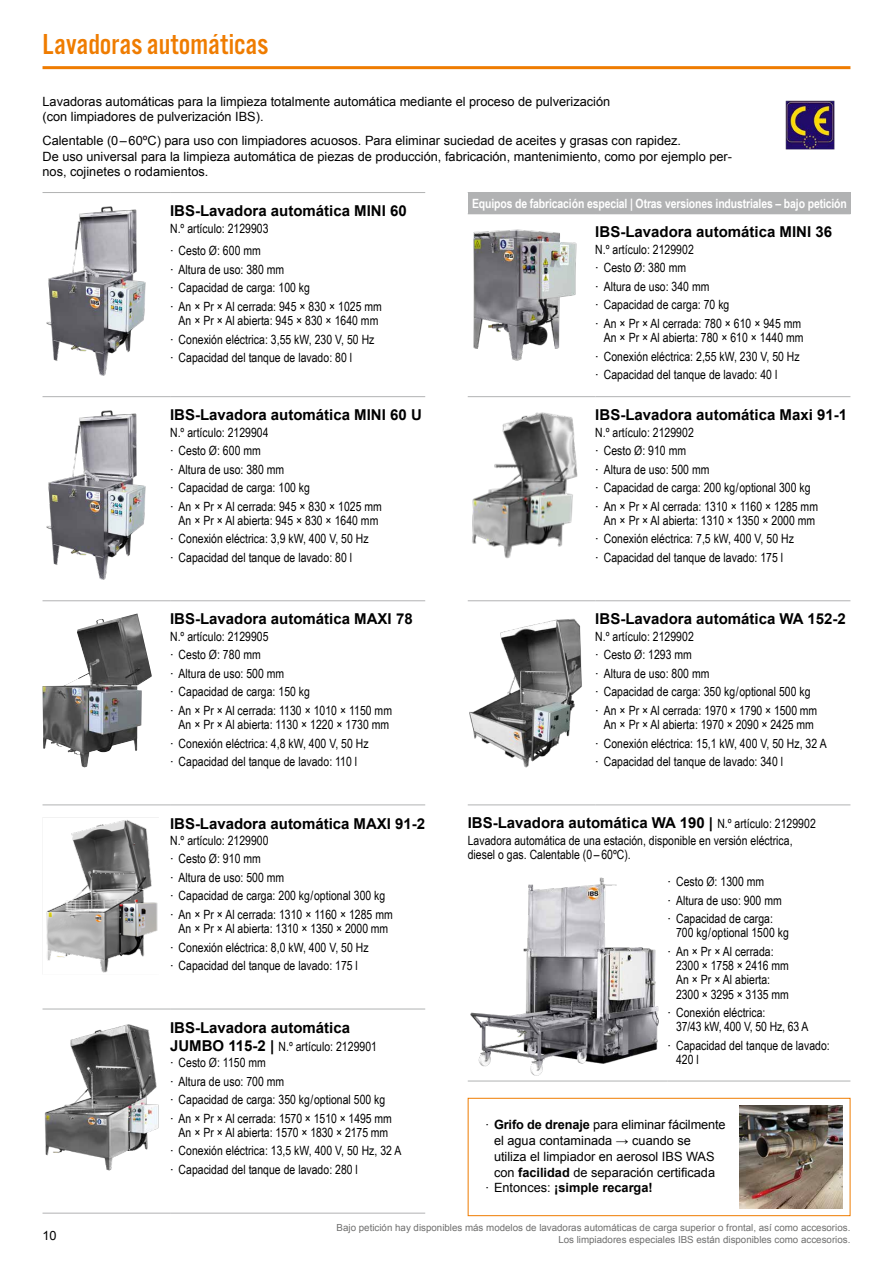
<style>
.page{position:relative;width:893px;height:1263px;background:#fff}
.page>*{position:absolute;margin:0;border:0;box-sizing:border-box;transform-origin:0 0}
.t1{font:30px "Alternate Got No 3 D";color:#ef7c00}
.t2{font:700 15px "Arial";color:#000}
.t3{font:12.75px/18.5px "Arial Narrow";color:#000}
.t4{font:12.75px/15.8px "Arial";color:#000}
.t5{font:700 12.75px "Arial Narrow";letter-spacing:-.01em;color:#fff}
.t6{font:700 12.75px "Arial";color:#000}
.t7{font:9.75px/12px "Arial";color:#6f6f6e;text-align:right}
.s1{font-family:"Arial"}
.s2{font-family:"Arial";font-weight:700;font-size:15px}
.s3{font-family:"Arial Narrow";font-weight:400;font-size:12.75px}
.s4{font-weight:700}
.s5{font-weight:400}
</style>
<div class="page">
<div style="left:468px;top:1098px;width:382px;height:118px;border:1px solid #ef7c00"></div>
<hr style="left:43px;top:66px;width:807px;height:3px;background:#ef7c00">
<hr style="left:43px;top:192px;width:127px;height:1px;background:#b1b2b3">
<hr style="left:170px;top:192px;width:255px;height:1px;background:#b1b2b3">
<hr style="left:43px;top:396px;width:127px;height:1px;background:#b1b2b3">
<hr style="left:170px;top:396px;width:255px;height:1px;background:#b1b2b3">
<hr style="left:43px;top:600px;width:127px;height:1px;background:#b1b2b3">
<hr style="left:170px;top:600px;width:255px;height:1px;background:#b1b2b3">
<hr style="left:43px;top:804px;width:127px;height:1px;background:#b1b2b3">
<hr style="left:170px;top:804px;width:255px;height:1px;background:#b1b2b3">
<hr style="left:43px;top:1009px;width:127px;height:1px;background:#b1b2b3">
<hr style="left:170px;top:1009px;width:255px;height:1px;background:#b1b2b3">
<hr style="left:43px;top:1213px;width:127px;height:1px;background:#b1b2b3">
<hr style="left:170px;top:1213px;width:255px;height:1px;background:#b1b2b3">
<img style="left:46px;top:206px;width:100px;height:170px">
<img style="left:46px;top:410px;width:100px;height:170px">
<img style="left:43px;top:613px;width:98px;height:154px">
<img style="left:46px;top:820px;width:112px;height:153px">
<img style="left:44px;top:1024px;width:115px;height:147px">
<div style="left:468px;top:193px;width:382px;height:21px;background:#b1b2b3"></div>
<hr style="left:468px;top:396px;width:127px;height:1px;background:#b1b2b3">
<hr style="left:595px;top:396px;width:255px;height:1px;background:#b1b2b3">
<hr style="left:468px;top:600px;width:127px;height:1px;background:#b1b2b3">
<hr style="left:595px;top:600px;width:255px;height:1px;background:#b1b2b3">
<hr style="left:468px;top:804px;width:127px;height:1px;background:#b1b2b3">
<hr style="left:595px;top:804px;width:255px;height:1px;background:#b1b2b3">
<hr style="left:468px;top:192px;width:127px;height:1px;background:#b1b2b3">
<hr style="left:595px;top:192px;width:255px;height:1px;background:#b1b2b3">
<img style="left:473px;top:229px;width:104px;height:132px">
<img style="left:472px;top:412px;width:106px;height:147px">
<img style="left:469px;top:618px;width:113px;height:150px">
<hr style="left:468px;top:1081px;width:200px;height:1px;background:#b1b2b3">
<hr style="left:668px;top:1081px;width:182px;height:1px;background:#b1b2b3">
<img style="left:470px;top:877px;width:189px;height:199px">
<img style="left:785px;top:100px;width:50px;height:50px">
<img style="left:739px;top:1106px;width:104px;height:102px">
<h1 class="t1" style="left:43px;top:28px;width:227px">Lavadoras automáticas</h1>
<p class="t4" style="left:43px;top:93px;width:569px">Lavadoras automáticas para la limpieza totalmente automática mediante el proceso de pulverización (con limpiadores de pulverización IBS).</p>
<p class="t4" style="left:43px;top:133px;width:691px">Calentable (0–60ºC) para uso con limpiadores acuosos. Para eliminar suciedad de aceites y grasas con rapidez.<br>De uso universal para la limpieza automática de piezas de producción, fabricación, mantenimiento, como por ejemplo per&shy;nos, cojinetes o rodamientos.</p>
<p class="t2" style="left:170px;top:200px;width:238px">IBS-Lavadora automática MINI 60</p>
<p class="t3" style="left:170px;top:216px;width:100px;line-height:22.8px">N.º artículo: 2129903 <span class="s1">∙</span> Cesto Ø: 600 mm</p>
<p class="t3" style="left:170px;top:260px;width:213px"><span class="s1">∙</span> Altura de uso: 380 mm<br><span class="s1">∙</span> Capacidad de carga: 100 kg<br><span class="s1">∙</span> An × Pr × Al cerrada: 945 × 830 × 1025 mm</p>
<p class="t3" style="left:170px;top:311px;width:210px;text-indent:9px">An × Pr × Al abierta: 945 × 830 × 1640 mm <span class="s1">∙</span> Conexión eléctrica: 3,55 kW, 230 V, 50 Hz <span class="s1">∙</span> Capacidad del tanque de lavado: 80 l</p>
<p class="t5" style="left:472px;top:194px;width:376px">Equipos de fabricación especial | Otras versiones industriales – bajo petición</p>
<p class="t2" style="left:595px;top:222px;width:238px">IBS-Lavadora automática MINI 36</p>
<p class="t3" style="left:595px;top:240px;width:207px">N.º artículo: 2129902<br><span class="s1">∙</span> Cesto Ø: 380 mm<br><span class="s1">∙</span> Altura de uso: 340 mm<br><span class="s1">∙</span> Capacidad de carga: 70 kg<br><span class="s1">∙</span> An × Pr × Al cerrada: 780 × 610 × 945 mm</p>
<p class="t3" style="left:595px;top:328px;width:210px;text-indent:9px">An × Pr × Al abierta: 780 × 610 × 1440 mm <span class="s1">∙</span> Conexión eléctrica: 2,55 kW, 230 V, 50 Hz <span class="s1">∙</span> Capacidad del tanque de lavado: 40 l</p>
<p class="t2" style="left:595px;top:404px;width:253px">IBS-Lavadora automática Maxi 91-1</p>
<p class="t3" style="left:595px;top:422px;width:224px">N.º artículo: 2129902<br><span class="s1">∙</span> Cesto Ø: 910 mm<br><span class="s1">∙</span> Altura de uso: 500 mm<br><span class="s1">∙</span> Capacidad de carga: 200 kg/optional 300 kg<br><span class="s1">∙</span> An × Pr × Al cerrada: 1310 × 1160 × 1285 mm</p>
<p class="t3" style="left:595px;top:511px;width:222px;text-indent:9px">An × Pr × Al abierta: 1310 × 1350 × 2000 mm <span class="s1">∙</span> Conexión eléctrica: 7,5 kW, 400 V, 50 Hz<br><span class="s1">∙</span> Capacidad del tanque de lavado: 175 l</p>
<p class="t2" style="left:170px;top:404px;width:253px">IBS-Lavadora automática MINI 60 U</p>
<p class="t3" style="left:170px;top:422px;width:213px">N.º artículo: 2129904<br><span class="s1">∙</span> Cesto Ø: 600 mm<br><span class="s1">∙</span> Altura de uso: 380 mm<br><span class="s1">∙</span> Capacidad de carga: 100 kg<br><span class="s1">∙</span> An × Pr × Al cerrada: 945 × 830 × 1025 mm</p>
<p class="t3" style="left:170px;top:511px;width:210px;text-indent:9px">An × Pr × Al abierta: 945 × 830 × 1640 mm <span class="s1">∙</span> Conexión eléctrica: 3,9 kW, 400 V, 50 Hz<br><span class="s1">∙</span> Capacidad del tanque de lavado: 80 l</p>
<p class="t4" style="left:43px;top:1227px;width:16px">10</p>
<p class="t2" style="left:170px;top:609px;width:244px">IBS-Lavadora automática MAXI 78</p>
<p class="t3" style="left:170px;top:627px;width:223px">N.º artículo: 2129905<br><span class="s1">∙</span> Cesto Ø: 780 mm<br><span class="s1">∙</span> Altura de uso: 500 mm<br><span class="s1">∙</span> Capacidad de carga: 150 kg<br><span class="s1">∙</span> An × Pr × Al cerrada: 1130 × 1010 × 1150 mm</p>
<p class="t3" style="left:170px;top:715px;width:221px;text-indent:9px">An × Pr × Al abierta: 1130 × 1220 × 1730 mm <span class="s1">∙</span> Conexión eléctrica: 4,8 kW, 400 V, 50 Hz<br><span class="s1">∙</span> Capacidad del tanque de lavado: 110 l</p>
<p class="t2" style="left:170px;top:813px;width:256px">IBS-Lavadora automática MAXI 91-2</p>
<p class="t3" style="left:170px;top:831px;width:224px">N.º artículo: 2129900<br><span class="s1">∙</span> Cesto Ø: 910 mm<br><span class="s1">∙</span> Altura de uso: 500 mm<br><span class="s1">∙</span> Capacidad de carga: 200 kg/optional 300 kg<br><span class="s1">∙</span> An × Pr × Al cerrada: 1310 × 1160 × 1285 mm</p>
<p class="t3" style="left:170px;top:919px;width:220px;text-indent:9px">An × Pr × Al abierta: 1310 × 1350 × 2000 mm <span class="s1">∙</span> Conexión eléctrica: 8,0 kW, 400 V, 50 Hz<br><span class="s1">∙</span> Capacidad del tanque de lavado: 175 l</p>
<p class="t2" style="left:170px;top:1017px;width:182px">IBS-Lavadora automática</p>
<p class="t3" style="left:170px;top:1037px;width:208px;line-height:16.4px"><span class="s2">JUMBO 115-2 |</span> N.º artículo: 2129901 <span class="s1">∙</span> Cesto Ø: 1150 mm</p>
<p class="t3" style="left:170px;top:1071px;width:223px"><span class="s1">∙</span> Altura de uso: 700 mm<br><span class="s1">∙</span> Capacidad de carga: 350 kg/optional 500 kg <span class="s1">∙</span> An × Pr × Al cerrada: 1570 × 1510 × 1495 mm</p>
<p class="t3" style="left:170px;top:1123px;width:233px;text-indent:9px">An × Pr × Al abierta: 1570 × 1830 × 2175 mm<br><span class="s1">∙</span> Conexión eléctrica: 13,5 kW, 400 V, 50 Hz, 32 A <span class="s1">∙</span> Capacidad del tanque de lavado: 280 l</p>
<p class="t2" style="left:595px;top:609px;width:252px">IBS-Lavadora automática WA 152-2</p>
<p class="t3" style="left:595px;top:627px;width:223px">N.º artículo: 2129902<br><span class="s1">∙</span> Cesto Ø: 1293 mm<br><span class="s1">∙</span> Altura de uso: 800 mm<br><span class="s1">∙</span> Capacidad de carga: 350 kg/optional 500 kg <span class="s1">∙</span> An × Pr × Al cerrada: 1970 × 1790 × 1500 mm</p>
<p class="t3" style="left:595px;top:715px;width:233px;text-indent:9px">An × Pr × Al abierta: 1970 × 2090 × 2425 mm<br><span class="s1">∙</span> Conexión eléctrica: 15,1 kW, 400 V, 50 Hz, 32 A <span class="s1">∙</span> Capacidad del tanque de lavado: 340 l</p>
<p class="t2" style="left:468px;top:812px;width:350px">IBS-Lavadora automática WA 190 | <span class="s3">N.º artículo: 2129902</span></p>
<p class="t3" style="left:468px;top:832px;width:326px;line-height:14.2px">Lavadora automática de una estación, disponible en versión eléctrica, diesel o gas. Calentable (0 – 60ºC).</p>
<p class="t3" style="left:668px;top:872px;width:116px"><span class="s1">∙</span> Cesto Ø: 1300 mm<br><span class="s1">∙</span> Altura de uso: 900 mm <span class="s1">∙</span> Capacidad de carga:</p>
<p class="t3" style="left:668px;top:923px;width:123px;text-indent:9px">700 kg/optional 1500 kg <span class="s1">∙</span> An × Pr × Al cerrada:</p>
<p class="t3" style="left:676px;top:958px;width:114px;line-height:14.2px">2300 × 1758 × 2416 mm<br>An × Pr × Al abierta:<br>2300 × 3295 × 3135 mm</p>
<p class="t3" style="left:676px;top:1005px;width:134px;line-height:14.2px;text-indent:-9px"><span class="s1">∙</span> Conexión eléctrica:<br>37/43 kW, 400 V, 50 Hz, 63 A</p>
<p class="t3" style="left:676px;top:1038px;width:155px;line-height:14.2px;text-indent:-9px"><span class="s1">∙</span> Capacidad del tanque de lavado:<br>420 l</p>
<p class="t4" style="left:485px;top:1117px;width:242px">∙ <span class="s4">Grifo de drenaje</span> para eliminar fácilmente</p>
<p class="t4" style="left:494px;top:1133px;width:199px">el agua contaminada → cuando se</p>
<p class="t4" style="left:494px;top:1149px;width:222px">utiliza el limpiador en aerosol IBS WAS</p>
<p class="t4" style="left:494px;top:1164px;width:223px">con <span class="s4">facilidad</span> de separación certificada</p>
<p class="t6" style="left:485px;top:1179px;width:169px"><span class="s5">∙ Entonces:</span> ¡simple recarga!</p>
<p class="t7" style="left:337px;top:1221px;width:515px">Bajo petición hay disponibles más modelos de lavadoras automáticas de carga superior o frontal, así como accesorios.<br>Los limpiadores especiales IBS están disponibles como accesorios.</p>
</div>
